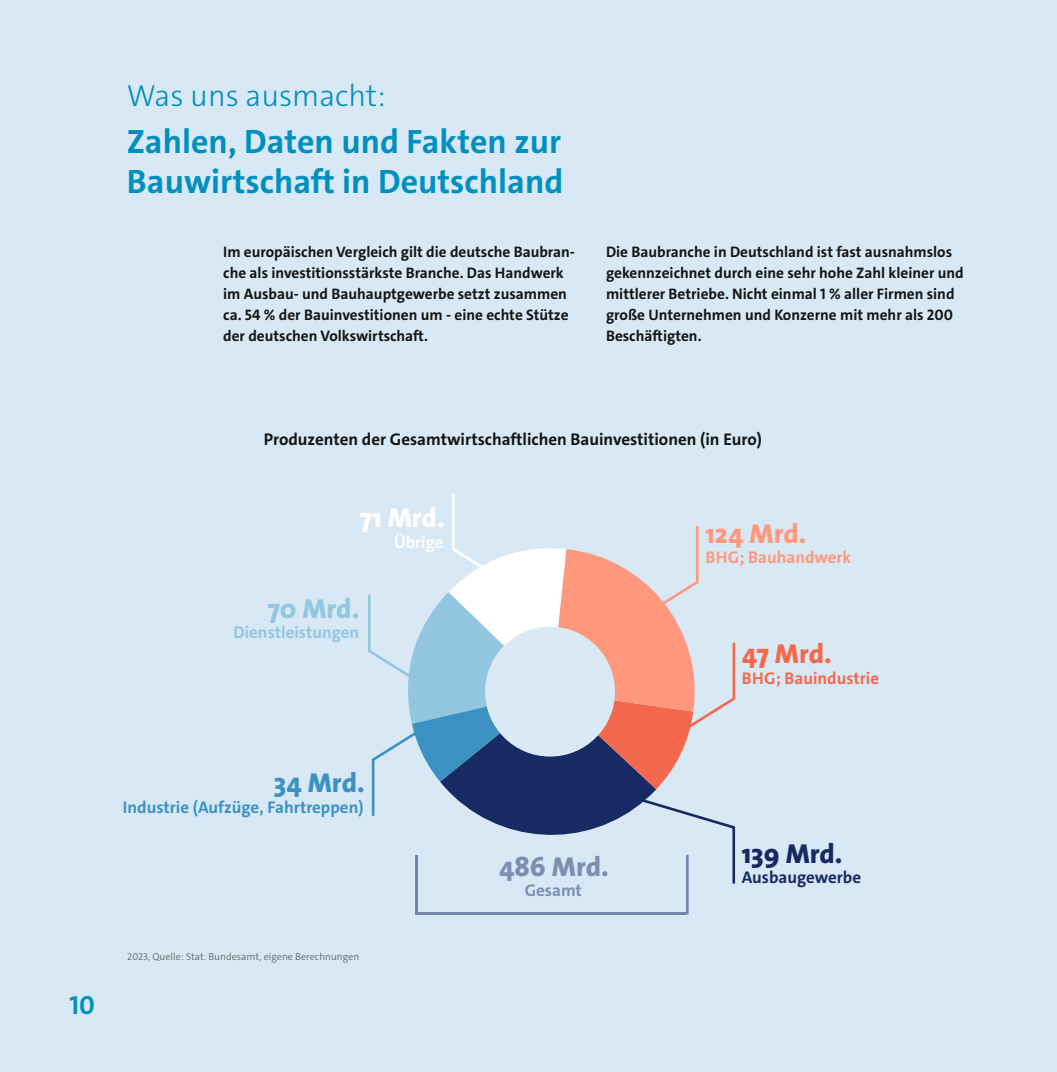
<style>
.page{position:relative;width:1057px;height:1072px;background:#fff}
.page>*{position:absolute;margin:0;border:0;box-sizing:border-box;transform-origin:0 0}
.t1{font:700 33.95px/40.8px "The Sans";color:#0090bf}
.t2{font:300 30.62px "The Sans";color:#0090bf}
.t3{font:800 27.47px "The Sans";color:#ff987c}
.t4{font:800 27.47px "The Sans";color:#172a63}
.t5{font:800 27.47px "The Sans";color:#7d8eb3}
.t6{font:800 27.47px "The Sans";color:#f4684d}
.t7{font:800 27.47px "The Sans";color:#fff}
.t8{font:800 27.47px "The Sans";color:#3b92c2}
.t9{font:800 27.47px "The Sans";color:#93c6e0}
.t10{font:700 26.25px "The Sans";color:#0090bf}
.t11{font:700 16.97px "The Sans";color:#131413}
.t12{font:700 16.97px "The Sans";color:#3b92c2}
.t13{font:700 16.97px "The Sans";color:#f4684d}
.t14{font:700 16.97px "The Sans";color:#93c6e0}
.t15{font:700 16.97px "The Sans";color:#ff987c}
.t16{font:700 16.97px "The Sans";color:#172a63}
.t17{font:700 16.97px "The Sans";color:#fff}
.t18{font:700 16.97px "The Sans";color:#7d8eb3}
.t19{font:700 15.22px/21px "The Sans";color:#131413}
.t20{font:300 10.15px "The Sans";color:#686867}
</style>
<div class="page">
<div style="left:0;top:0;width:1057px;height:1071px;background:#d8e9f5"></div>
<svg style="left:368px;top:493px;width:368px;height:421px"></svg>
<hr style="left:418px;top:911px;width:268px;height:3px;background:#7685ab">
<h2 class="t2" style="left:127px;top:76px;width:260px">Was uns ausmacht:</h2>
<h1 class="t1" style="left:127px;top:121px;width:438px">Zahlen, Daten und Fakten zur<br>Bauwirtschaft in Deutschland</h1>
<p class="t19" style="left:223px;top:242px;width:353px">Im europäischen Vergleich gilt die deutsche Baubran&shy;che als investitionsstärkste Branche. Das Handwerk im Ausbau- und Bauhauptgewerbe setzt zusammen ca. 54 % der Bauinvestitionen um - eine echte Stütze der deutschen Volkswirtschaft.</p>
<p class="t19" style="left:606px;top:242px;width:359px">Die Baubranche in Deutschland ist fast ausnahmslos gekennzeichnet durch eine sehr hohe Zahl kleiner und mittlerer Betriebe. Nicht einmal 1 % aller Firmen sind große Unternehmen und Konzerne mit mehr als 200<br>Beschäftigten.</p>
<p class="t11" style="left:264px;top:428px;width:499px">Produzenten der Gesamtwirtschaftlichen Bauinvestitionen (in Euro)</p>
<h3 class="t7" style="left:360px;top:495px;width:86px">71 Mrd.</h3>
<p class="t17" style="left:394px;top:531px;width:51px">Übrige</p>
<h3 class="t9" style="left:267px;top:585px;width:93px">70 Mrd.</h3>
<p class="t14" style="left:233px;top:621px;width:127px">Dienstleistungen</p>
<h3 class="t3" style="left:705px;top:510px;width:103px">124 Mrd.</h3>
<p class="t15" style="left:705px;top:546px;width:148px">BHG; Bauhandwerk</p>
<h3 class="t6" style="left:741px;top:630px;width:92px">47 Mrd.</h3>
<p class="t13" style="left:741px;top:667px;width:139px">BHG; Bauindustrie</p>
<h3 class="t8" style="left:274px;top:760px;width:92px">34 Mrd.</h3>
<p class="t12" style="left:123px;top:796px;width:242px">Industrie (Aufzüge, Fahrtreppen)</p>
<h3 class="t10" style="left:69px;top:987px;width:27px">10</h3>
<p class="t20" style="left:127px;top:950px;width:233px">2023, Quelle: Stat. Bundesamt, eigene Berechnungen</p>
<h3 class="t5" style="left:499px;top:843px;width:111px">486 Mrd.</h3>
<p class="t18" style="left:525px;top:879px;width:59px">Gesamt</p>
<h3 class="t4" style="left:741px;top:830px;width:102px">139 Mrd.</h3>
<p class="t16" style="left:741px;top:866px;width:121px">Ausbaugewerbe</p>
</div>
